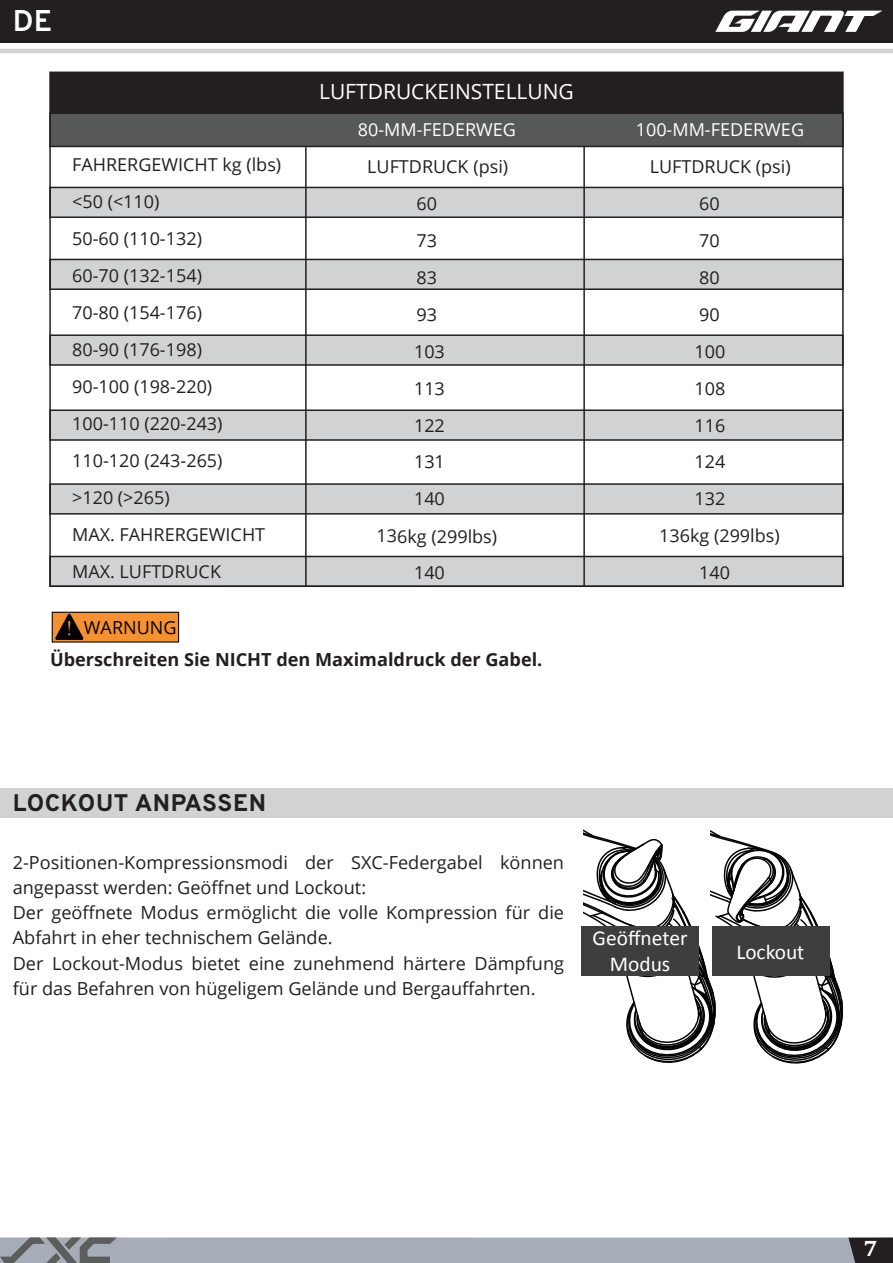
<style>
.page{position:relative;width:893px;height:1263px;background:#fff}
.page>*{position:absolute;margin:0;border:0;box-sizing:border-box;transform-origin:0 0}
.t1{font:700 30px "Overpass";color:#fff}
.t2{font:800 24px "Overpass";letter-spacing:.025em;color:#231f20}
.t3{font:700 22.5px "Cambria";color:#fff;scale:1.07 1}
.t4{font:21.3px/25.5px "Calibri";color:#fff;text-align:center}
.t5{font:21px "Open Sans";color:#fff}
.t6{font:18px/25.2px "Open Sans";color:#231f20}
.t7{font:700 18px "Open Sans";color:#231f20}
.t8{font:18px "Open Sans";color:#030303}
.t9{font:17.85px/37px "Open Sans";color:#231f20}
.t10{font:17.85px "Open Sans";color:#fff}
.s1{font-family:"Ming Li U";font-size:19.65px;color:#f7931d}
</style>
<div class="page">
<div style="left:49px;top:556px;width:795px;height:31px;background:#d1d2d4;border:2px solid #231f20"></div>
<div style="left:49px;top:483px;width:795px;height:32px;background:#d1d2d4;border:2px solid #231f20"></div>
<div style="left:49px;top:409px;width:795px;height:32px;background:#d1d2d4;border:2px solid #231f20"></div>
<div style="left:49px;top:334px;width:795px;height:32px;background:#d1d2d4;border:2px solid #231f20"></div>
<div style="left:49px;top:259px;width:795px;height:31px;background:#d1d2d4;border:2px solid #231f20"></div>
<svg style="left:581px;top:829px;width:262px;height:235px"></svg>
<div style="left:477px;top:806px;width:106px;height:113px;background:#fff"></div>
<div style="left:581px;top:927px;width:118px;height:49px;background:#3e3e3f"></div>
<div style="left:0;top:0;width:893px;height:43px;background:#231f20"></div>
<hr style="left:0;top:49px;width:893px;height:4px;background:#d1d2d4">
<svg style="left:715px;top:11px;width:167px;height:21px"></svg>
<svg style="left:0;top:1237px;width:893px;height:26px;background:#9ea4ac"></svg>
<div style="left:49px;top:187px;width:795px;height:31px;background:#d1d2d4;border:2px solid #231f20"></div>
<div style="left:49px;top:112px;width:795px;height:35px;background:#57585a;border:2px solid #231f20"></div>
<div style="left:50px;top:72px;width:793px;height:42px;background:#231f20"></div>
<hr style="left:305px;top:147px;width:2px;height:439px;background:#231f20">
<hr style="left:583px;top:146px;width:2px;height:440px;background:#231f20">
<div style="left:0;top:788px;width:893px;height:30px;background:#d1d2d4"></div>
<div style="left:52px;top:612px;width:127px;height:30px;background:#f69130"></div>
<svg style="left:53px;top:611px;width:34px;height:29px"></svg>
<div style="left:52px;top:612px;width:127px;height:30px;border:1px solid #030303"></div>
<h1 class="t1" style="left:13px;top:-1px;width:41px">DE</h1>
<p class="t9" style="left:72px;top:146px;width:211px">FAHRERGEWICHT kg (lbs) &lt;50 (&lt;110)<br>50-60 (110-132)<br>60-70 (132-154)<br>70-80 (154-176)<br>80-90 (176-198)<br>90-100 (198-220)<br>100-110 (220-243)<br>110-120 (243-265)<br>&gt;120 (&gt;265)<br>MAX. FAHRERGEWICHT<br>MAX. LUFTDRUCK</p>
<p class="t8" style="left:64px;top:615px;width:114px"><span class="s1">!</span> WARNUNG</p>
<p class="t5" style="left:319px;top:77px;width:256px">LUFTDRUCKEINSTELLUNG</p>
<p class="t10" style="left:358px;top:117px;width:160px">80-MM-FEDERWEG</p>
<p class="t9" style="left:367px;top:147px;width:142px">LUFTDRUCK (psi)</p>
<p class="t9" style="left:417px;top:184px;width:22px">60</p>
<p class="t9" style="left:417px;top:221px;width:22px">73</p>
<p class="t9" style="left:417px;top:258px;width:22px">83</p>
<p class="t9" style="left:417px;top:295px;width:22px">93</p>
<p class="t9" style="left:414px;top:332px;width:32px">103</p>
<p class="t9" style="left:414px;top:369px;width:32px">113</p>
<p class="t9" style="left:414px;top:406px;width:32px">122</p>
<p class="t9" style="left:414px;top:443px;width:32px">131</p>
<p class="t9" style="left:414px;top:480px;width:32px">140</p>
<p class="t9" style="left:377px;top:517px;width:122px">136kg (299lbs)</p>
<p class="t9" style="left:414px;top:554px;width:32px">140</p>
<p class="t7" style="left:50px;top:647px;width:494px">Überschreiten Sie NICHT den Maximaldruck der Gabel.</p>
<p class="t10" style="left:636px;top:117px;width:170px">100-MM-FEDERWEG</p>
<p class="t9" style="left:650px;top:147px;width:142px">LUFTDRUCK (psi)</p>
<p class="t9" style="left:699px;top:184px;width:22px">60</p>
<p class="t9" style="left:699px;top:221px;width:22px">70</p>
<p class="t9" style="left:699px;top:258px;width:22px">80</p>
<p class="t9" style="left:699px;top:295px;width:22px">90</p>
<p class="t9" style="left:694px;top:332px;width:32px">100</p>
<p class="t9" style="left:694px;top:369px;width:32px">108</p>
<p class="t9" style="left:694px;top:406px;width:32px">116</p>
<p class="t9" style="left:694px;top:443px;width:32px">124</p>
<p class="t9" style="left:694px;top:480px;width:32px">132</p>
<p class="t9" style="left:659px;top:517px;width:122px">136kg (299lbs)</p>
<p class="t9" style="left:699px;top:554px;width:32px">140</p>
<h2 class="t2" style="left:13px;top:785px;width:255px">LOCKOUT ANPASSEN</h2>
<p class="t6" style="left:13px;top:849px;width:553px">2-Positionen-Kompressionsmodi der SXC-Federgabel können angepasst werden: Geöffnet und Lockout:<br>Der geöffnete Modus ermöglicht die volle Kompression für die Abfahrt in eher technischem Gelände.<br>Der Lockout-Modus bietet eine zunehmend härtere Dämpfung für das Befahren von hügeligem Gelände und Bergauffahrten.</p>
<p class="t4" style="left:593px;top:926px;width:96px">Geöffneter<br>Modus</p>
<p class="t4" style="left:736px;top:939px;width:70px">Lockout</p>
<p class="t3" style="left:863px;top:1233px;width:15px">7</p>
</div>
